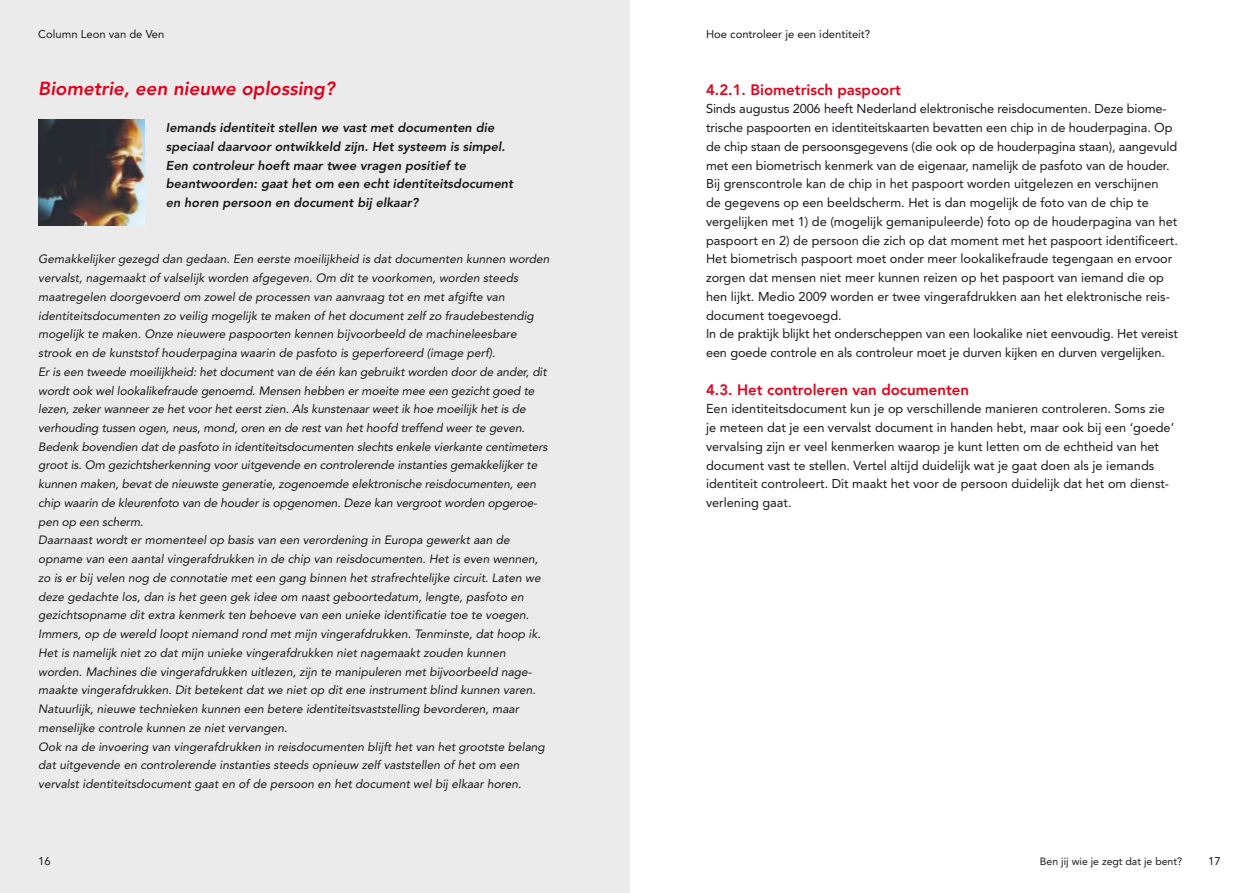
<style>
.page{position:relative;width:1259px;height:893px;background:#fff}
.page>*{position:absolute;margin:0;border:0;box-sizing:border-box;transform-origin:0 0}
.t1{font:italic 800 18.75px "Avenir";color:#e2001a}
.t2{font:800 15px "Avenir";color:#e2001a}
.t3{font:12.75px/18.8px "Avenir";color:#1a171b}
.t4{font:italic 800 12.75px/18.8px "Avenir";color:#1a171b}
.t5{font:italic 12px/18.8px "Avenir";color:#1a171b}
.t6{font:11.25px "Avenir";color:#1a171b}
.t7{font:10.5px "Avenir";color:#1a171b}
</style>
<div class="page">
<div style="left:0;top:0;width:629px;height:893px;background:#ebebec"></div>
<img style="left:38px;top:119px;width:107px;height:107px">
<p class="t6" style="left:38px;top:28px;width:128px">Column Leon van de Ven</p>
<p class="t6" style="left:706px;top:28px;width:166px">Hoe controleer je een identiteit?</p>
<h1 class="t1" style="left:38px;top:77px;width:298px">Biometrie, een nieuwe oplossing?</h1>
<p class="t4" style="left:166px;top:118px;width:349px">Iemands identiteit stellen we vast met documenten die speciaal daarvoor ontwikkeld zijn. Het systeem is simpel.<br>Een controleur hoeft maar twee vragen positief te beantwoorden: gaat het om een echt identiteitsdocument en horen persoon en document bij elkaar?</p>
<p class="t2" style="left:706px;top:80px;width:196px">4.2.1. Biometrisch paspoort</p>
<p class="t3" style="left:706px;top:100px;width:473px">Sinds augustus 2006 heeft Nederland elektronische reisdocumenten. Deze biome&shy;trische paspoorten en identiteitskaarten bevatten een chip in de houderpagina. Op de chip staan de persoonsgegevens (die ook op de houderpagina staan), aangevuld met een biometrisch kenmerk van de eigenaar, namelijk de pasfoto van de houder.<br>Bij grenscontrole kan de chip in het paspoort worden uitgelezen en verschijnen<br>de gegevens op een beeldscherm. Het is dan mogelijk de foto van de chip te vergelijken met 1) de (mogelijk gemanipuleerde) foto op de houderpagina van het paspoort en 2) de persoon die zich op dat moment met het paspoort identificeert.<br>Het biometrisch paspoort moet onder meer lookalikefraude tegengaan en ervoor zorgen dat mensen niet meer kunnen reizen op het paspoort van iemand die op hen lijkt. Medio 2009 worden er twee vingerafdrukken aan het elektronische reis&shy;document toegevoegd.<br>In de praktijk blijkt het onderscheppen van een lookalike niet eenvoudig. Het vereist een goede controle en als controleur moet je durven kijken en durven vergelijken.</p>
<p class="t2" style="left:706px;top:380px;width:265px">4.3. Het controleren van documenten</p>
<p class="t3" style="left:706px;top:400px;width:470px">Een identiteitsdocument kun je op verschillende manieren controleren. Soms zie je meteen dat je een vervalst document in handen hebt, maar ook bij een ‘goede’ vervalsing zijn er veel kenmerken waarop je kunt letten om de echtheid van het document vast te stellen. Vertel altijd duidelijk wat je gaat doen als je iemands identiteit controleert. Dit maakt het voor de persoon duidelijk dat het om dienst&shy;verlening gaat.</p>
<p class="t5" style="left:38px;top:250px;width:513px">Gemakkelijker gezegd dan gedaan. Een eerste moeilijkheid is dat documenten kunnen worden vervalst, nagemaakt of valselijk worden afgegeven. Om dit te voorkomen, worden steeds maatregelen doorgevoerd om zowel de processen van aanvraag tot en met afgifte van identiteitsdocumenten zo veilig mogelijk te maken of het document zelf zo fraudebestendig mogelijk te maken. Onze nieuwere paspoorten kennen bijvoorbeeld de machineleesbare strook en de kunststof houderpagina waarin de pasfoto is geperforeerd (image perf).<br>Er is een tweede moeilijkheid: het document van de één kan gebruikt worden door de ander, dit wordt ook wel lookalikefraude genoemd. Mensen hebben er moeite mee een gezicht goed te lezen, zeker wanneer ze het voor het eerst zien. Als kunstenaar weet ik hoe moeilijk het is de verhouding tussen ogen, neus, mond, oren en de rest van het hoofd treffend weer te geven.<br>Bedenk bovendien dat de pasfoto in identiteitsdocumenten slechts enkele vierkante centimeters groot is. Om gezichtsherkenning voor uitgevende en controlerende instanties gemakkelijker te kunnen maken, bevat de nieuwste generatie, zogenoemde elektronische reisdocumenten, een chip waarin de kleurenfoto van de houder is opgenomen. Deze kan vergroot worden opgeroe&shy;pen op een scherm.<br>Daarnaast wordt er momenteel op basis van een verordening in Europa gewerkt aan de opname van een aantal vingerafdrukken in de chip van reisdocumenten. Het is even wennen, zo is er bij velen nog de connotatie met een gang binnen het strafrechtelijke circuit. Laten we deze gedachte los, dan is het geen gek idee om naast geboortedatum, lengte, pasfoto en gezichtsopname dit extra kenmerk ten behoeve van een unieke identificatie toe te voegen.<br>Immers, op de wereld loopt niemand rond met mijn vingerafdrukken. Tenminste, dat hoop ik.<br>Het is namelijk niet zo dat mijn unieke vingerafdrukken niet nagemaakt zouden kunnen worden. Machines die vingerafdrukken uitlezen, zijn te manipuleren met bijvoorbeeld nage&shy;maakte vingerafdrukken. Dit betekent dat we niet op dit ene instrument blind kunnen varen.<br>Natuurlijk, nieuwe technieken kunnen een betere identiteitsvaststelling bevorderen, maar menselijke controle kunnen ze niet vervangen.<br>Ook na de invoering van vingerafdrukken in reisdocumenten blijft het van het grootste belang dat uitgevende en controlerende instanties steeds opnieuw zelf vaststellen of het om een vervalst identiteitsdocument gaat en of de persoon en het document wel bij elkaar horen.</p>
<p class="t6" style="left:38px;top:854px;width:14px">16</p>
<p class="t7" style="left:1040px;top:855px;width:144px">Ben jij wie je zegt dat je bent?</p>
<p class="t6" style="left:1208px;top:854px;width:14px">17</p>
</div>
